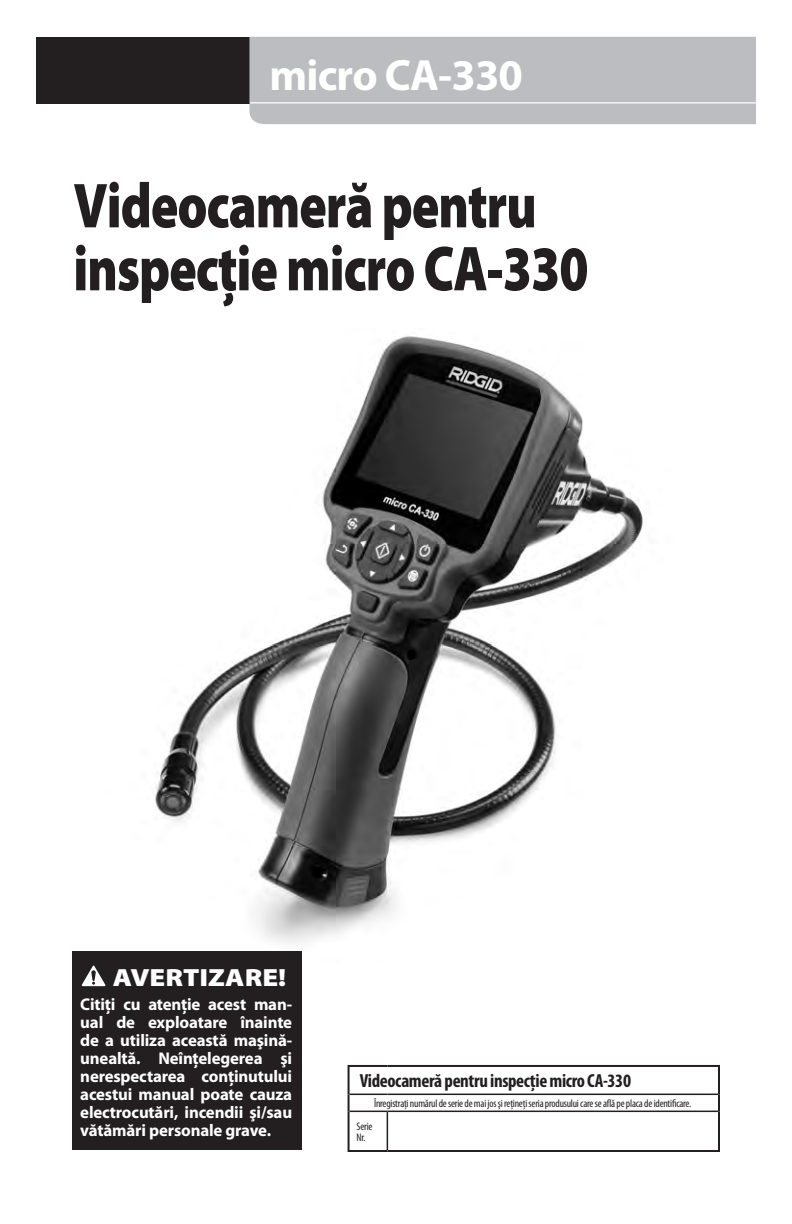
<style>
.page{position:relative;width:792px;height:1224px;background:#fff}
.page>*{position:absolute;margin:0;border:0;box-sizing:border-box;transform-origin:0 0}
.t1{font:900 64px/63px "Myriad Pro";letter-spacing:-.02em;color:#231f20;scale:.8 1}
.t2{font:700 44px "Myriad Pro";letter-spacing:-.02em;color:#fff}
.BWB_Head{font:900 25px "Myriad Pro";color:#fff;scale:1.15 1}
.Head_Serialnumber{font:700 condensed 19px "Myriad Pro";letter-spacing:-.02em;color:#231f20}
.BWB_Body{font:700 17px/18px "Myriad Pro";letter-spacing:-.01em;color:#fff;text-align:justify}
.Body_Serialnumber{font:condensed 11px/11.2px "Myriad Pro";letter-spacing:-.02em;color:#231f20}
</style>
<div class="page">
<div style="left:36px;top:37px;width:221px;height:67px;background:#231f20"></div>
<div style="left:249px;top:37px;width:507px;height:87px;background:#bcbdc0"></div>
<hr style="left:250px;top:102px;width:507px;height:1px;background:#fff">
<img style="left:155px;top:336px;width:488px;height:607px">
<hr style="left:348px;top:1065px;width:39px;height:2px;background:#231f20">
<hr style="left:348px;top:1067px;width:2px;height:27px;background:#231f20">
<hr style="left:387px;top:1065px;width:333px;height:2px;background:#231f20">
<svg style="left:348px;top:1094px;width:2px;height:17px"></svg>
<hr style="left:348px;top:1111px;width:2px;height:39px;background:#231f20">
<hr style="left:718px;top:1111px;width:2px;height:39px;background:#231f20">
<hr style="left:348px;top:1150px;width:39px;height:2px;background:#231f20">
<hr style="left:387px;top:1150px;width:333px;height:2px;background:#231f20">
<hr style="left:718px;top:1067px;width:2px;height:27px;background:#231f20">
<svg style="left:718px;top:1094px;width:2px;height:17px"></svg>
<hr style="left:350px;top:1094px;width:37px;height:1px;background:#231f20">
<hr style="left:387px;top:1094px;width:331px;height:1px;background:#231f20">
<hr style="left:387px;top:1112px;width:1px;height:38px;background:#231f20">
<hr style="left:350px;top:1111px;width:37px;height:1px;background:#231f20">
<hr style="left:387px;top:1111px;width:331px;height:1px;background:#231f20">
<div style="left:72px;top:951px;width:230px;height:199px;background:#231f20"></div>
<svg style="left:81px;top:965px;width:24px;height:22px"></svg>
<svg style="left:82px;top:966px;width:24px;height:20px"></svg>
<p class="t2" style="left:270px;top:46px;width:255px">micro CA‑330</p>
<p class="t1" style="left:73px;top:172px;width:646px">Videocameră pentru inspecţie micro CA-330</p>
<p class="BWB_Head" style="left:113px;top:961px;width:152px">AVERTIZARE!</p>
<p class="BWB_Body" style="left:80px;top:995px;width:213px">Citiţi cu atenţie acest man‑ ual de exploatare înainte de a utiliza această maşină&shy;unealtă. Neînţelegerea şi nerespectarea conţinutului acestui manual poate cauza electrocutări, incendii şi/sau vătămări personale grave.</p>
<p class="Head_Serialnumber" style="left:360px;top:1069px;width:273px">Videocameră pentru inspecţie micro CA-330</p>
<p class="Body_Serialnumber" style="left:374px;top:1098px;width:319px">Înregistraţi numărul de serie de mai jos şi reţineţi seria produsului care se află pe placa de identificare.</p>
<p class="Body_Serialnumber" style="left:357px;top:1120px;width:17px">Serie<br>Nr.</p>
</div>
